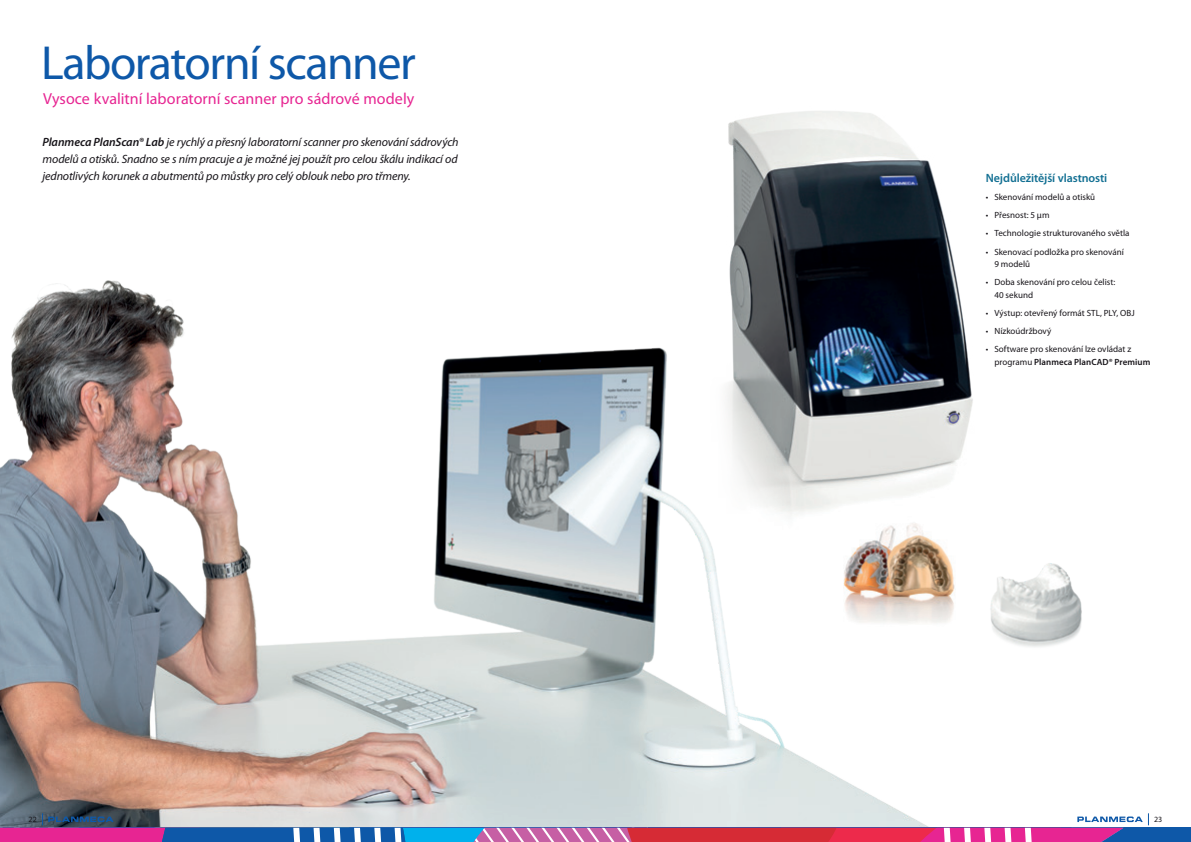
<style>
.page{position:relative;width:1191px;height:842px;background:#fff}
.page>*{position:absolute;margin:0;border:0;box-sizing:border-box;transform-origin:0 0}
.t1{font:48px "Myriad Pro";letter-spacing:-.03em;color:#0e58a8}
.t2{font:16px "Myriad Pro";letter-spacing:.005em;color:#e72592}
.t3{font:italic 12px/17px "Myriad Pro";letter-spacing:-.01em;color:#171419;text-align:justify}
.t4{font:600 12px "Myriad Pro";letter-spacing:-.01em;color:#137093}
.t5{font:9px/12.5px "Myriad Pro";letter-spacing:.005em;color:#171419}
.t6{font:8px "Myriad Pro";color:#171419}
.s1{font-weight:600}
</style>
<div class="page">
<img style="left:933px;top:176px;width:40px;height:312px">
<img style="left:0;top:111px;width:933px;height:703px">
<div style="left:0;top:828px;width:1191px;height:14px;background:#0e58a8"></div>
<img style="left:803px;top:515px;width:80px;height:111px">
<img style="left:883px;top:511px;width:199px;height:211px">
<svg style="left:0;top:814px;width:1142px;height:28px"></svg>
<h1 class="t1" style="left:41px;top:33px;width:376px">Laboratorní scanner</h1>
<h2 class="t2" style="left:43px;top:89px;width:373px">Vysoce kvalitní laboratorní scanner pro sádrové modely</h2>
<p class="t3" style="left:43px;top:133px;width:418px"><span class="s1">Planmeca PlanScan® Lab</span> je rychlý a přesný laboratorní scanner pro skenování sádrových modelů a otisků. Snadno se s ním pracuje a je možné jej použít pro celou škálu indikací od jednotlivých korunek a abutmentů po můstky pro celý oblouk nebo pro třmeny.</p>
<h3 class="t4" style="left:986px;top:170px;width:123px">Nejdůležitější vlastnosti</h3>
<p class="t5" style="left:986px;top:191px;width:111px">• Skenování modelů a otisků</p>
<p class="t5" style="left:986px;top:209px;width:65px">• Přesnost: 5 µm</p>
<p class="t5" style="left:986px;top:227px;width:145px">• Technologie strukturovaného světla</p>
<p class="t5" style="left:994px;top:245px;width:131px;text-indent:-9px">• Skenovací podložka pro skenování<br>9 modelů</p>
<p class="t5" style="left:994px;top:276px;width:122px;text-indent:-9px">• Doba skenování pro celou čelist:<br>40 sekund</p>
<p class="t5" style="left:986px;top:307px;width:150px">• Výstup: otevřený formát STL, PLY, OBJ</p>
<p class="t5" style="left:986px;top:325px;width:67px">• Nízkoúdržbový</p>
<p class="t5" style="left:994px;top:343px;width:157px;text-indent:-9px">• Software pro skenování lze ovládat z programu <span class="s1">Planmeca PlanCAD® Premium</span></p>
<p class="t6" style="left:29px;top:815px;width:10px">22</p>
<p class="t6" style="left:1154px;top:815px;width:10px">23</p>
</div>
